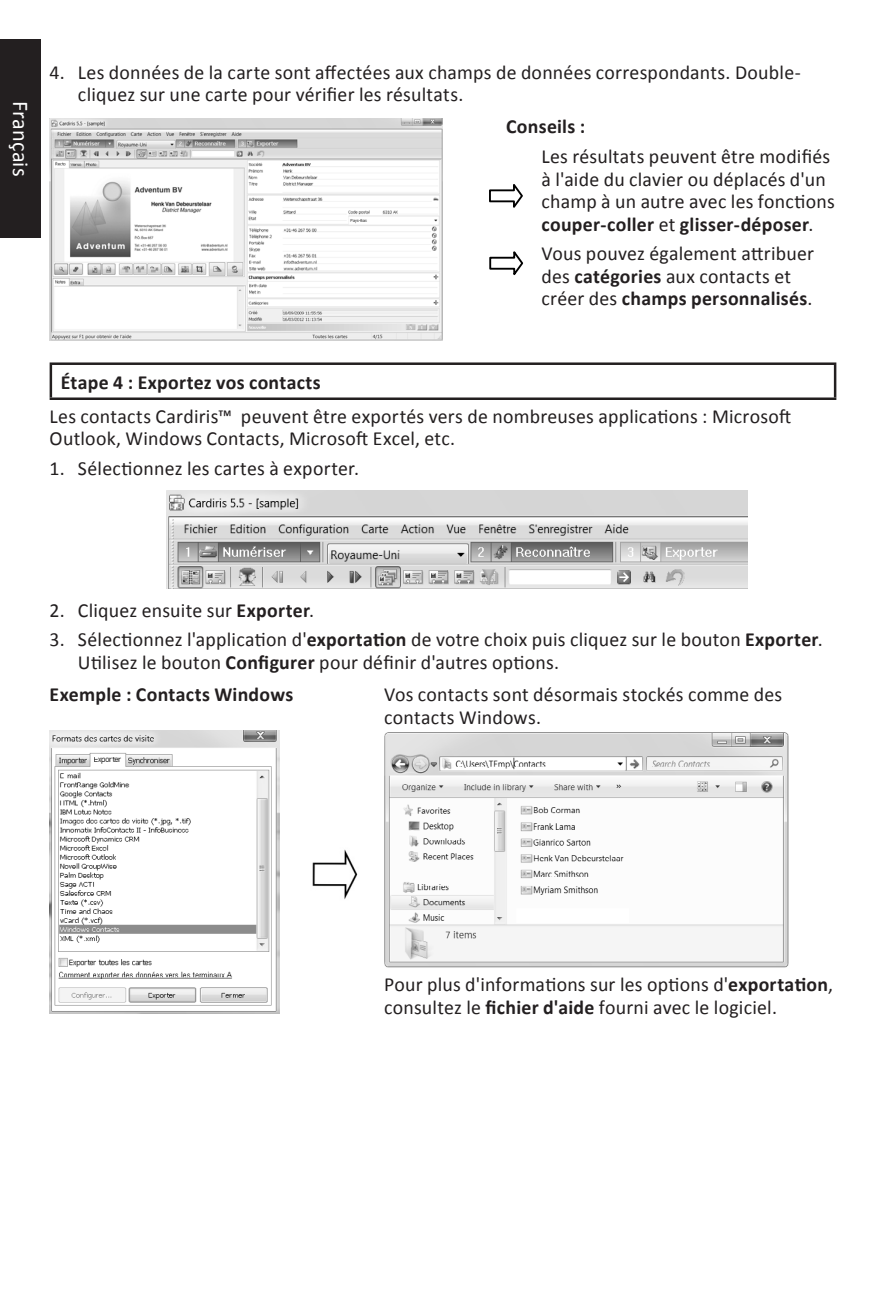
<style>
.page{position:relative;width:886px;height:1312px;background:#fff}
.page>*{position:absolute;margin:0;border:0;box-sizing:border-box;transform-origin:0 0}
.t1{font:22.5px "Calibri";letter-spacing:.005em;color:#fff}
.t2{font:20px/22.5px "Calibri";letter-spacing:.01em;color:#231f20}
.t3{font:700 20px "Calibri";letter-spacing:.015em;color:#231f20}
.s1{font-weight:700}
</style>
<div class="page">
<div style="left:0;top:39px;width:41px;height:198px;background:#231f20"></div>
<img style="left:50px;top:118px;width:393px;height:223px">
<hr style="left:50px;top:362px;width:786px;height:3px;background:#231f20">
<hr style="left:50px;top:365px;width:2px;height:32px;background:#231f20">
<hr style="left:834px;top:365px;width:2px;height:32px;background:#231f20">
<hr style="left:50px;top:397px;width:786px;height:3px;background:#231f20">
<img style="left:167px;top:490px;width:580px;height:98px">
<img style="left:50px;top:730px;width:229px;height:282px">
<img style="left:312px;top:849px;width:46px;height:51px">
<img style="left:384px;top:732px;width:405px;height:236px">
<svg style="left:489px;top:184px;width:34px;height:24px"></svg>
<svg style="left:489px;top:251px;width:34px;height:25px"></svg>
<p class="t1" style="left:35px;top:101px;width:77px;rotate:90deg">Français</p>
<p class="t2" style="left:78px;top:60px;width:724px;text-indent:-28px">4. Les données de la carte sont affectées aux champs de données correspondants. Double&shy;cliquez sur une carte pour vérifier les résultats.</p>
<p class="t3" style="left:506px;top:114px;width:81px">Conseils :</p>
<p class="t2" style="left:541px;top:144px;width:295px">Les résultats peuvent être modifiés à l'aide du clavier ou déplacés d'un champ à un autre avec les fonctions <span class="s1">couper-coller</span> et <span class="s1">glisser-déposer</span>.</p>
<p class="t2" style="left:541px;top:241px;width:274px">Vous pouvez également attribuer des <span class="s1">catégories</span> aux contacts et créer des <span class="s1">champs personnalisés</span>.</p>
<p class="t3" style="left:61px;top:369px;width:261px">Étape 4 : Exportez vos contacts</p>
<p class="t2" style="left:50px;top:403px;width:743px">Les contacts Cardiris™ peuvent être exportés vers de nombreuses applications : Microsoft<br>Outlook, Windows Contacts, Microsoft Excel, etc.</p>
<p class="t2" style="left:50px;top:455px;width:311px">1. Sélectionnez les cartes à exporter.</p>
<p class="t2" style="left:50px;top:598px;width:266px">2. Cliquez ensuite sur <span class="s1">Exporter</span>.</p>
<p class="t2" style="left:78px;top:627px;width:746px;text-indent:-28px">3. Sélectionnez l'application d'<span class="s1">exportation</span> de votre choix puis cliquez sur le bouton <span class="s1">Exporter</span>.<br>Utilisez le bouton <span class="s1">Configurer</span> pour définir d'autres options.</p>
<p class="t3" style="left:50px;top:681px;width:245px">Exemple : Contacts Windows</p>
<p class="t2" style="left:384px;top:682px;width:400px">Vos contacts sont désormais stockés comme des contacts Windows.</p>
<p class="t2" style="left:384px;top:972px;width:450px">Pour plus d'informations sur les options d'<span class="s1">exportation</span>, consultez le <span class="s1">fichier d'aide</span> fourni avec le logiciel.</p>
</div>
